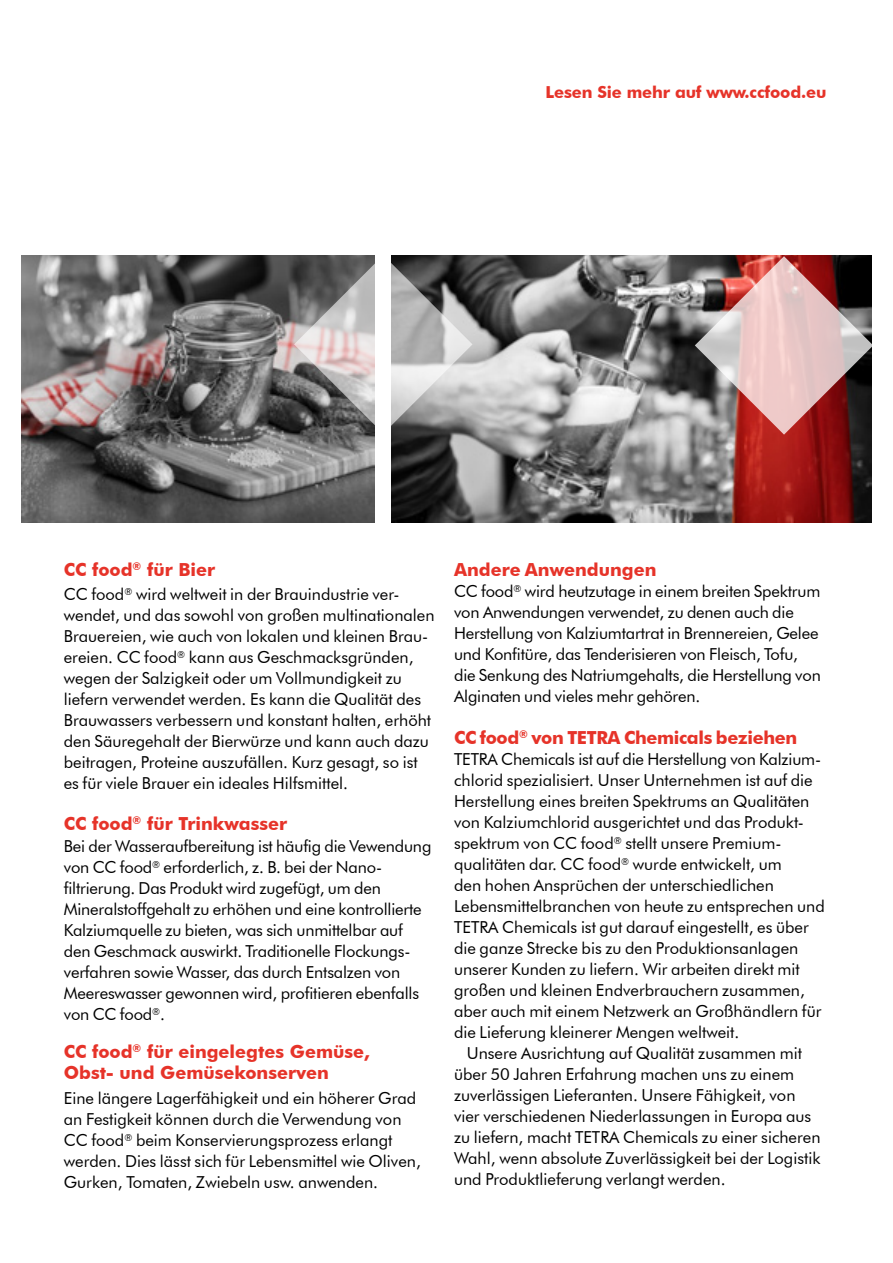
<style>
.page{position:relative;width:893px;height:1263px;background:#fff}
.page>*{position:absolute;margin:0;border:0;box-sizing:border-box;transform-origin:0 0}
.Mellanrubrik{font:700 18px "Futura BT";color:#e63329}
.Brödtext_utan_stödra{font:700 18px "Futura BT";letter-spacing:-.02em;color:#e63329}
.Brödtext_utan_stödra-2{font:700 18px "Futura BT";color:#e63329}
.Brödtext_utan_stödra-3{font:16.5px/21px "Futura BT";color:#000}
.t1{font:700 16.5px "Futura BT";letter-spacing:-.01em;color:#e63329}
</style>
<div class="page">
<img style="left:21px;top:255px;width:353px;height:268px">
<img style="left:391px;top:255px;width:480px;height:268px">
<svg style="left:294px;top:255px;width:178px;height:179px;background:#a09e9e"></svg>
<svg style="left:695px;top:256px;width:177px;height:179px;background:#a88281"></svg>
<p class="t1" style="left:546px;top:82px;width:282px">Lesen Sie mehr auf www.ccfood.eu</p>
<p class="Mellanrubrik" style="left:64px;top:559px;width:153px">CC food<sup>®</sup> für Bier</p>
<p class="Brödtext_utan_stödra-3" style="left:64px;top:584px;width:337px">CC food<sup>®</sup> wird weltweit in der Brauindustrie ver-</p>
<p class="Brödtext_utan_stödra-3" style="left:64px;top:605px;width:372px">wendet, und das sowohl von großen multinationalen Brauereien, wie auch von lokalen und kleinen Brau&shy;ereien. CC food<sup>®</sup> kann aus Geschmacksgründen, wegen der Salzigkeit oder um Vollmundigkeit zu liefern verwendet werden. Es kann die Qualität des Brauwassers verbessern und konstant halten, erhöht den Säuregehalt der Bierwürze und kann auch dazu beitragen, Proteine auszufällen. Kurz gesagt, so ist es für viele Brauer ein ideales Hilfsmittel.</p>
<p class="Mellanrubrik" style="left:64px;top:812px;width:225px">CC food<sup>®</sup> für Trinkwasser</p>
<p class="Brödtext_utan_stödra-3" style="left:64px;top:836px;width:369px">Bei der Wasseraufbereitung ist häufig die Vewendung von CC food<sup>®</sup> erforderlich, z. B. bei der Nano&shy;filtrierung. Das Produkt wird zugefügt, um den Mineralstoffgehalt zu erhöhen und eine kontrollierte Kalziumquelle zu bieten, was sich unmittelbar auf den Geschmack auswirkt. Traditionelle Flockungs&shy;verfahren sowie Wasser, das durch Entsalzen von Meereswasser gewonnen wird, profitieren ebenfalls von CC food<sup>®</sup>.</p>
<p class="Mellanrubrik" style="left:64px;top:1040px;width:307px">CC food<sup>®</sup> für eingelegtes Gemüse,</p>
<p class="Mellanrubrik" style="left:64px;top:1061px;width:267px">Obst- und Gemüsekonserven</p>
<p class="Brödtext_utan_stödra-3" style="left:64px;top:1088px;width:354px">Eine längere Lagerfähigkeit und ein höherer Grad an Festigkeit können durch die Verwendung von</p>
<p class="Brödtext_utan_stödra-3" style="left:64px;top:1130px;width:359px">CC food<sup>®</sup> beim Konservierungsprozess erlangt werden. Dies lässt sich für Lebensmittel wie Oliven,<br>Gurken, Tomaten, Zwiebeln usw. anwenden.</p>
<p class="Brödtext_utan_stödra-2" style="left:454px;top:559px;width:204px">Andere Anwendungen</p>
<p class="Brödtext_utan_stödra-3" style="left:454px;top:580px;width:368px">CC food<sup>®</sup> wird heutzutage in einem breiten Spektrum von Anwendungen verwendet, zu denen auch die Herstellung von Kalziumtartrat in Brennereien, Gelee und Konfitüre, das Tenderisieren von Fleisch, Tofu, die Senkung des Natriumgehalts, die Herstellung von Alginaten und vieles mehr gehören.</p>
<p class="Brödtext_utan_stödra" style="left:454px;top:727px;width:345px">CC food<sup>®</sup> von TETRA Chemicals beziehen</p>
<p class="Brödtext_utan_stödra-3" style="left:454px;top:748px;width:369px">TETRA Chemicals ist auf die Herstellung von Kalzium-</p>
<p class="Brödtext_utan_stödra-3" style="left:454px;top:769px;width:360px">chlorid spezialisiert. Unser Unternehmen ist auf die<br>Herstellung eines breiten Spektrums an Qualitäten von Kalziumchlorid ausgerichtet und das Produkt-</p>
<p class="Brödtext_utan_stödra-3" style="left:454px;top:832px;width:329px">spektrum von CC food<sup>®</sup> stellt unsere Premium-</p>
<p class="Brödtext_utan_stödra-3" style="left:454px;top:853px;width:329px">qualitäten dar. CC food<sup>®</sup> wurde entwickelt, um</p>
<p class="Brödtext_utan_stödra-3" style="left:454px;top:874px;width:321px">den hohen Ansprüchen der unterschiedlichen</p>
<p class="Brödtext_utan_stödra-3" style="left:454px;top:895px;width:372px">Lebensmittelbranchen von heute zu entsprechen und TETRA Chemicals ist gut darauf eingestellt, es über die ganze Strecke bis zu den Produktionsanlagen unserer Kunden zu liefern. Wir arbeiten direkt mit großen und kleinen Endverbrauchern zusammen, aber auch mit einem Netzwerk an Großhändlern für die Lieferung kleinerer Mengen weltweit.</p>
<p class="Brödtext_utan_stödra-3" style="left:454px;top:1042px;width:349px;text-indent:13px">Unsere Ausrichtung auf Qualität zusammen mit über 50 Jahren Erfahrung machen uns zu einem</p>
<p class="Brödtext_utan_stödra-3" style="left:454px;top:1084px;width:368px">zuverlässigen Lieferanten. Unsere Fähigkeit, von vier verschiedenen Niederlassungen in Europa aus zu liefern, macht TETRA Chemicals zu einer sicheren Wahl, wenn absolute Zuverlässigkeit bei der Logistik und Produktlieferung verlangt werden.</p>
</div>
